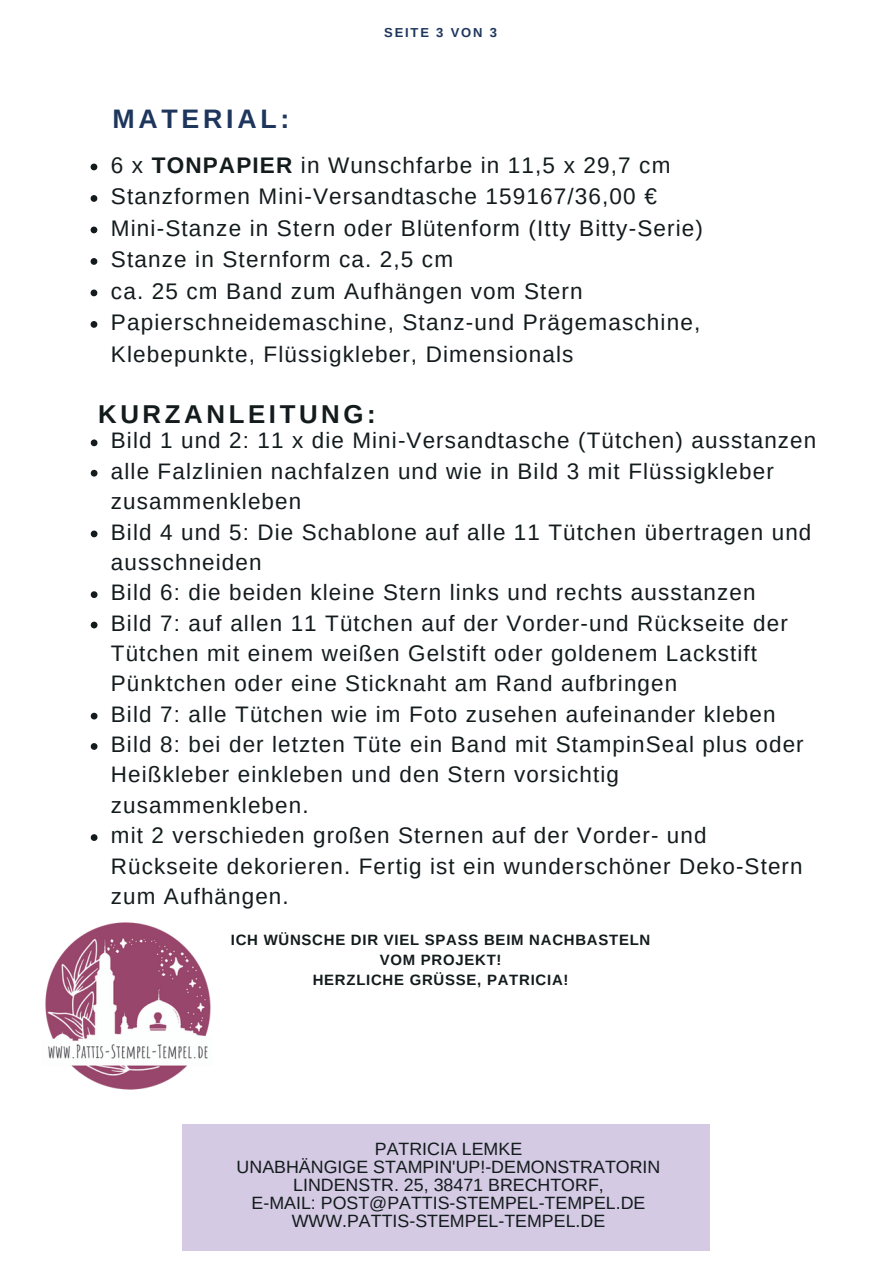
<style>
.page{position:relative;width:893px;height:1264px;background:#fff}
.page>*{position:absolute;margin:0;border:0;box-sizing:border-box;transform-origin:0 0}
.t1{font:700 26.7px "Arimo";letter-spacing:.14em;color:#1e365c}
.t2{font:700 25.8px "Arimo";letter-spacing:.14em;color:#131b1d}
.t3{font:22.5px/31.5px "Arimo";letter-spacing:.05em;color:#131b1d}
.t4{font:22.35px/30.3px "Arimo";letter-spacing:.05em;color:#131b1d}
.t5{font:17.85px "Arimo";color:#131b1d}
.t6{font:700 14.85px/20.2px "Arimo";letter-spacing:.05em;color:#131b1d;text-align:center}
.t7{font:700 13.05px "Arimo";letter-spacing:.14em;color:#1e365c}
.s1{font-weight:700}
</style>
<div class="page">
<div style="left:182px;top:1123px;width:528px;height:127px;background:#d4cae3"></div>
<img style="left:45px;top:922px;width:166px;height:168px">
<svg style="left:91px;top:164px;width:6px;height:6px"></svg>
<svg style="left:91px;top:195px;width:6px;height:7px"></svg>
<svg style="left:91px;top:226px;width:6px;height:7px"></svg>
<svg style="left:91px;top:258px;width:6px;height:7px"></svg>
<svg style="left:91px;top:289px;width:6px;height:7px"></svg>
<svg style="left:91px;top:321px;width:6px;height:7px"></svg>
<svg style="left:91px;top:439px;width:6px;height:7px"></svg>
<svg style="left:91px;top:470px;width:6px;height:6px"></svg>
<svg style="left:91px;top:530px;width:6px;height:7px"></svg>
<svg style="left:91px;top:591px;width:6px;height:7px"></svg>
<svg style="left:91px;top:621px;width:6px;height:7px"></svg>
<svg style="left:91px;top:712px;width:6px;height:7px"></svg>
<svg style="left:91px;top:743px;width:6px;height:6px"></svg>
<svg style="left:91px;top:834px;width:6px;height:7px"></svg>
<p class="t1" style="left:112px;top:103px;width:178px">MATERIAL:</p>
<p class="t7" style="left:384px;top:25px;width:114px">SEITE 3 VON 3</p>
<p class="t3" style="left:111px;top:149px;width:561px">6 x <span class="s1">TONPAPIER</span> in Wunschfarbe in 11,5 x 29,7 cm</p>
<p class="t3" style="left:111px;top:180px;width:547px">Stanzformen Mini-Versandtasche 159167/36,00 €</p>
<p class="t3" style="left:111px;top:212px;width:593px">Mini-Stanze in Stern oder Blütenform (Itty Bitty-Serie)</p>
<p class="t3" style="left:111px;top:243px;width:344px">Stanze in Sternform ca. 2,5 cm</p>
<p class="t3" style="left:111px;top:275px;width:473px">ca. 25 cm Band zum Aufhängen vom Stern</p>
<p class="t3" style="left:111px;top:306px;width:591px">Papierschneidemaschine, Stanz-und Prägemaschine,<br>Klebepunkte, Flüssigkleber, Dimensionals</p>
<p class="t2" style="left:98px;top:400px;width:279px">KURZANLEITUNG:</p>
<p class="t4" style="left:111px;top:425px;width:706px">Bild 1 und 2: 11 x die Mini-Versandtasche (Tütchen) ausstanzen</p>
<p class="t4" style="left:111px;top:456px;width:664px">alle Falzlinien nachfalzen und wie in Bild 3 mit Flüssigkleber zusammenkleben</p>
<p class="t4" style="left:111px;top:516px;width:702px">Bild 4 und 5: Die Schablone auf alle 11 Tütchen übertragen und ausschneiden</p>
<p class="t4" style="left:111px;top:577px;width:646px">Bild 6: die beiden kleine Stern links und rechts ausstanzen</p>
<p class="t4" style="left:111px;top:607px;width:678px">Bild 7: auf allen 11 Tütchen auf der Vorder-und Rückseite der<br>Tütchen mit einem weißen Gelstift oder goldenem Lackstift<br>Pünktchen oder eine Sticknaht am Rand aufbringen</p>
<p class="t4" style="left:111px;top:698px;width:666px">Bild 7: alle Tütchen wie im Foto zusehen aufeinander kleben</p>
<p class="t4" style="left:111px;top:729px;width:694px">Bild 8: bei der letzten Tüte ein Band mit StampinSeal plus oder<br>Heißkleber einkleben und den Stern vorsichtig zusammenkleben.</p>
<p class="t4" style="left:111px;top:820px;width:693px">mit 2 verschieden großen Sternen auf der Vorder- und<br>Rückseite dekorieren. Fertig ist ein wunderschöner Deko-Stern zum Aufhängen.</p>
<p class="t6" style="left:231px;top:929px;width:421px">ICH WÜNSCHE DIR VIEL SPASS BEIM NACHBASTELN<br>VOM PROJEKT!</p>
<p class="t6" style="left:313px;top:969px;width:257px">HERZLICHE GRÜSSE, PATRICIA!</p>
<p class="t5" style="left:375px;top:1138px;width:149px">PATRICIA LEMKE</p>
<p class="t5" style="left:236px;top:1156px;width:425px">UNABHÄNGIGE STAMPIN'UP!-DEMONSTRATORIN</p>
<p class="t5" style="left:293px;top:1174px;width:312px">LINDENSTR. 25, 38471 BRECHTORF,</p>
<p class="t5" style="left:251px;top:1192px;width:395px">E-MAIL: POST@PATTIS-STEMPEL-TEMPEL.DE</p>
<p class="t5" style="left:292px;top:1210px;width:315px">WWW.PATTIS-STEMPEL-TEMPEL.DE</p>
</div>
